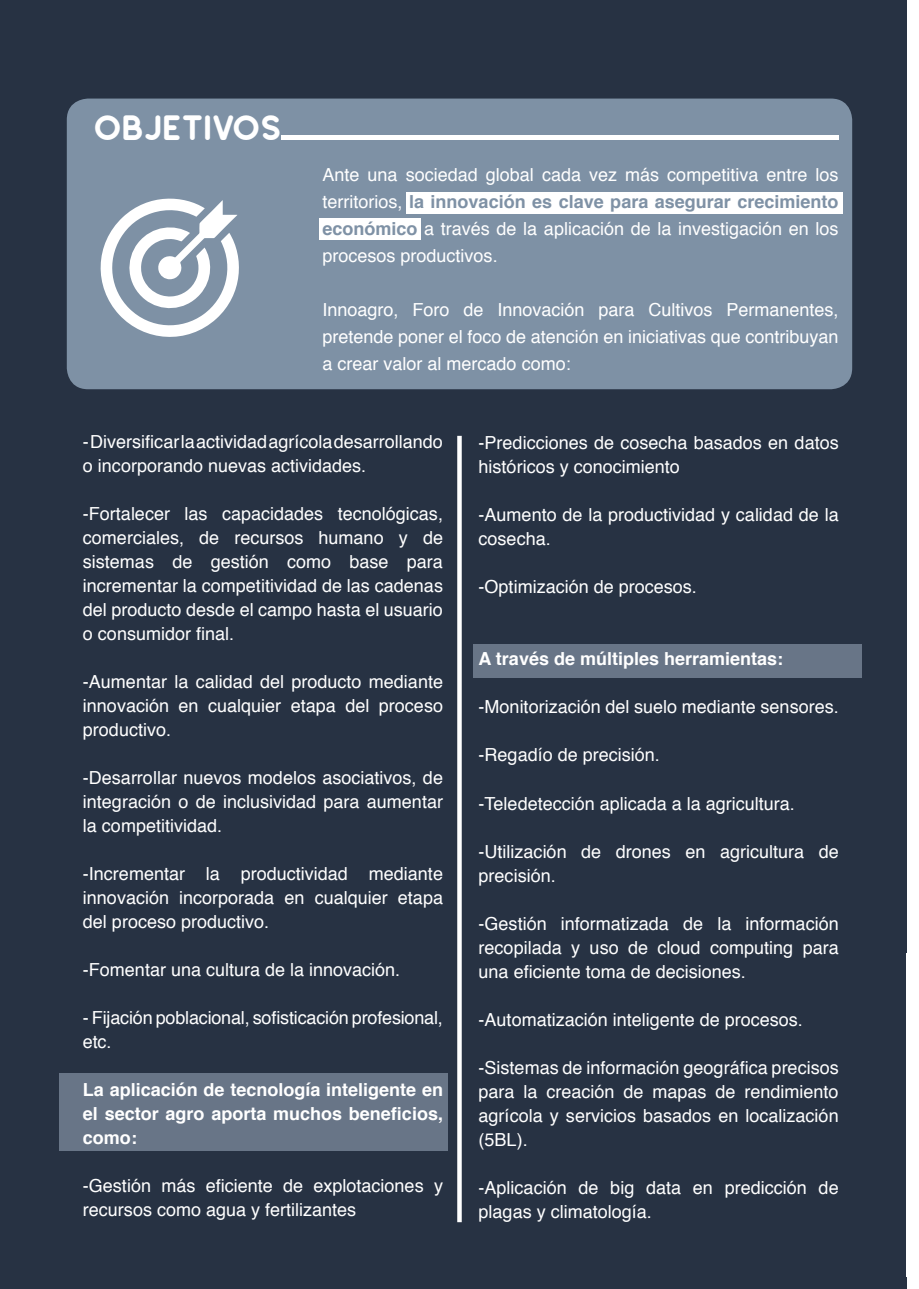
<style>
.page{position:relative;width:919px;height:1289px;background:#fff}
.page>*{position:absolute;margin:0;border:0;box-sizing:border-box;transform-origin:0 0}
.t1{font:700 36px "Leo Rounded Pro";color:#fff}
.t2{font:18px/24px "Helvetica";color:#fff;text-align:justify}
.t3{font:700 18px/24px "Helvetica";color:#fff;text-align:justify}
.s1{font-weight:700;color:#7e91a5}
</style>
<div class="page">
<div style="left:0;top:0;width:906px;height:1288px;background:#273243"></div>
<div style="left:67px;top:99px;width:785px;height:290px;background:#7e91a5;border-radius:21px"></div>
<div style="left:281px;top:135px;width:557px;height:5px;background:#fff"></div>
<svg style="left:100px;top:198px;width:139px;height:139px"></svg>
<svg style="left:457px;top:436px;width:4px;height:786px;background:#f1f2f3"></svg>
<div style="left:59px;top:1072px;width:389px;height:78px;background:#687587"></div>
<div style="left:473px;top:644px;width:389px;height:33px;background:#687587"></div>
<div style="left:405px;top:192px;width:437px;height:21px;background:#fff"></div>
<div style="left:319px;top:218px;width:101px;height:21px;background:#fff"></div>
<h1 class="t1" style="left:94px;top:104px;width:189px">OBJETIVOS</h1>
<p class="t2" style="left:322px;top:162px;width:517px;line-height:27px">Ante una sociedad global cada vez más competitiva entre los territorios, <span class="s1">la innovación es clave para asegurar crecimiento económico</span> a través de la aplicación de la investigación en los procesos productivos.</p>
<p class="t2" style="left:322px;top:297px;width:517px;line-height:27px">Innoagro, Foro de Innovación para Cultivos Permanentes, pretende poner el foco de atención en iniciativas que contribuyan a crear valor al mercado como:</p>
<p class="t2" style="left:83px;top:430px;width:361px">- Diversificar la actividad agrícola desarrollando o incorporando nuevas actividades.</p>
<p class="t2" style="left:83px;top:502px;width:361px">-Fortalecer las capacidades tecnológicas, comerciales, de recursos humano y de sistemas de gestión como base para incrementar la competitividad de las cadenas del producto desde el campo hasta el usuario o consumidor final.</p>
<p class="t2" style="left:83px;top:670px;width:361px">-Aumentar la calidad del producto mediante innovación en cualquier etapa del proceso productivo.</p>
<p class="t2" style="left:83px;top:766px;width:361px">-Desarrollar nuevos modelos asociativos, de integración o de inclusividad para aumentar la competitividad.</p>
<p class="t2" style="left:83px;top:862px;width:361px">-Incrementar la productividad mediante innovación incorporada en cualquier etapa del proceso productivo.</p>
<p class="t2" style="left:83px;top:958px;width:319px">-Fomentar una cultura de la innovación.</p>
<p class="t2" style="left:83px;top:1006px;width:361px">- Fijación poblacional, sofisticación profesional, etc.</p>
<p class="t3" style="left:83px;top:1078px;width:361px">La aplicación de tecnología inteligente en el sector agro aporta muchos beneficios, como:</p>
<p class="t2" style="left:83px;top:1174px;width:361px">-Gestión más eficiente de explotaciones y recursos como agua y fertilizantes</p>
<p class="t2" style="left:478px;top:431px;width:361px">-Predicciones de cosecha basados en datos históricos y conocimiento</p>
<p class="t2" style="left:478px;top:503px;width:361px">-Aumento de la productividad y calidad de la cosecha.</p>
<p class="t2" style="left:478px;top:575px;width:220px">-Optimización de procesos.</p>
<p class="t3" style="left:478px;top:647px;width:306px">A través de múltiples herramientas:</p>
<p class="t2" style="left:478px;top:695px;width:361px">-Monitorización del suelo mediante sensores.</p>
<p class="t2" style="left:478px;top:743px;width:183px">-Regadío de precisión.</p>
<p class="t2" style="left:478px;top:791px;width:318px">-Teledetección aplicada a la agricultura.</p>
<p class="t2" style="left:478px;top:839px;width:361px">-Utilización de drones en agricultura de precisión.</p>
<p class="t2" style="left:478px;top:911px;width:361px">-Gestión informatizada de la información recopilada y uso de cloud computing para una eficiente toma de decisiones.</p>
<p class="t2" style="left:478px;top:1007px;width:326px">-Automatización inteligente de procesos.</p>
<p class="t2" style="left:478px;top:1055px;width:361px">-Sistemas de información geográfica precisos para la creación de mapas de rendimiento agrícola y servicios basados en localización (5BL).</p>
<p class="t2" style="left:478px;top:1175px;width:361px">-Aplicación de big data en predicción de plagas y climatología.</p>
</div>
